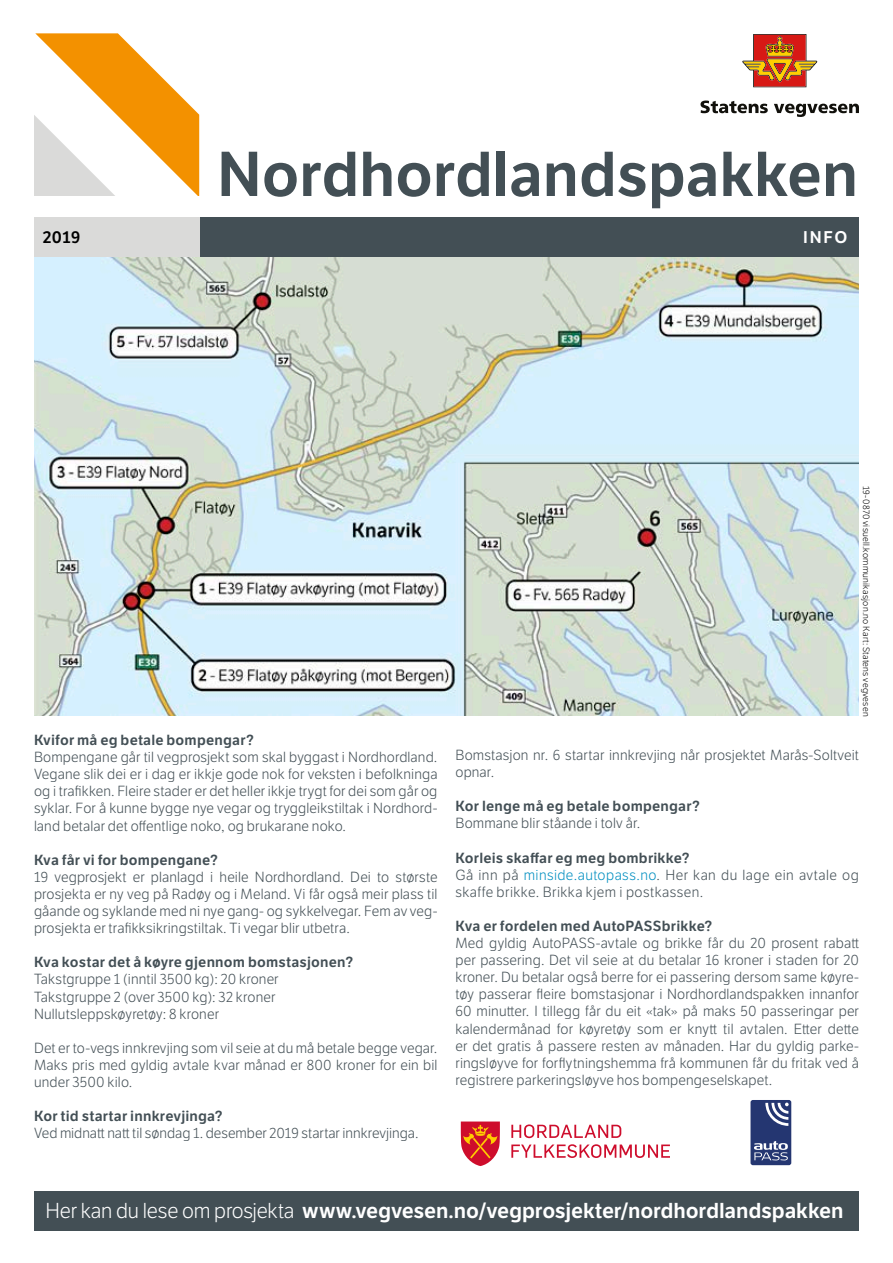
<style>
.page{position:relative;width:893px;height:1263px;background:#fff}
.page>*{position:absolute;margin:0;border:0;box-sizing:border-box;transform-origin:0 0}
.Tittel__H1{font:600 61.5px "LFT Etica";letter-spacing:-.005em;color:#434f55}
.Brød__P{font:600 21px "LFT Etica";letter-spacing:-.005em;color:#fff}
.Infobar__P{font:600 16.5px "LFT Etica";color:#fff}
.Infobar__P-2{font:600 16.5px "LFT Etica";color:#000}
.Brød__P-2{font:300 14.25px/17.1px "LFT Etica";letter-spacing:.01em;color:#434f55;text-align:justify}
.Brød__P-3{font:600 14.25px "LFT Etica";letter-spacing:.015em;color:#434f55}
.Brød__P-4{font:300 14.25px/17.1px "LFT Etica";letter-spacing:.03em;color:#434f55}
.Brød__P-5{font:300 9px "LFT Etica";letter-spacing:.025em;color:#000}
.s1{color:#008fc1}
.s2{font-weight:300}
</style>
<div class="page">
<svg style="left:34px;top:33px;width:165px;height:163px"></svg>
<div style="left:199px;top:217px;width:660px;height:40px;background:#434f55"></div>
<div style="left:34px;top:1191px;width:825px;height:39px;background:#434f55"></div>
<div style="left:34px;top:217px;width:165px;height:40px;background:#dadad9"></div>
<img style="left:34px;top:257px;width:825px;height:459px">
<svg style="left:742px;top:34px;width:75px;height:53px"></svg>
<svg style="left:700px;top:101px;width:68px;height:12px"></svg>
<svg style="left:774px;top:104px;width:85px;height:13px"></svg>
<div style="left:750px;top:1100px;width:41px;height:65px;background:#243671;border-radius:2px"></div>
<svg style="left:754px;top:1141px;width:34px;height:19px"></svg>
<svg style="left:765px;top:1102px;width:24px;height:24px"></svg>
<svg style="left:511px;top:1124px;width:110px;height:14px"></svg>
<svg style="left:511px;top:1144px;width:159px;height:14px"></svg>
<svg style="left:461px;top:1121px;width:39px;height:45px;background:#dc4e46"></svg>
<p class="Infobar__P-2" style="left:43px;top:227px;width:39px">2019</p>
<h1 class="Tittel__H1" style="left:217px;top:137px;width:643px">Nordhordlandspakken</h1>
<p class="Infobar__P" style="left:803px;top:227px;width:46px">INFO</p>
<p class="Brød__P-5" style="left:871px;top:486px;width:232px;rotate:90deg">19-0870 visuell.kommunikasjon.no Kart: Statens vegvesen</p>
<p class="Brød__P-3" style="left:34px;top:731px;width:221px">Kvifor må eg betale bompengar?</p>
<p class="Brød__P-2" style="left:34px;top:749px;width:405px">Bompengane går til vegprosjekt som skal byggast i Nordhordland.<br>Vegane slik dei er i dag er ikkje gode nok for veksten i befolkninga og i trafikken. Fleire stader er det heller ikkje trygt for dei som går og syklar. For å kunne bygge nye vegar og tryggleikstiltak i Nordhord&shy;land betalar det offentlige noko, og brukarane noko.</p>
<p class="Brød__P-3" style="left:34px;top:851px;width:185px">Kva får vi for bompengane?</p>
<p class="Brød__P-2" style="left:34px;top:869px;width:405px">19 vegprosjekt er planlagd i heile Nordhordland. Dei to største prosjekta er ny veg på Radøy og i Meland. Vi får også meir plass til gåande og syklande med ni nye gang- og sykkelvegar. Fem av veg&shy;prosjekta er trafikksikringstiltak. Ti vegar blir utbetra.</p>
<p class="Brød__P-3" style="left:34px;top:954px;width:321px">Kva kostar det å køyre gjennom bomstasjonen?</p>
<p class="Brød__P-2" style="left:34px;top:971px;width:246px">Takstgruppe 1 (inntil 3500 kg): 20 kroner</p>
<p class="Brød__P-2" style="left:34px;top:988px;width:243px">Takstgruppe 2 (over 3500 kg): 32 kroner</p>
<p class="Brød__P-2" style="left:34px;top:1005px;width:186px">Nullutsleppskøyretøy: 8 kroner</p>
<p class="Brød__P-2" style="left:34px;top:1040px;width:405px">Det er to-vegs innkrevjing som vil seie at du må betale begge vegar.<br>Maks pris med gyldig avtale kvar månad er 800 kroner for ein bil under 3500 kilo.</p>
<p class="Brød__P-3" style="left:34px;top:1107px;width:190px">Kor tid startar innkrevjinga?</p>
<p class="Brød__P-2" style="left:34px;top:1125px;width:386px">Ved midnatt natt til søndag 1. desember 2019 startar innkrevjinga.</p>
<p class="Brød__P-2" style="left:455px;top:747px;width:405px">Bomstasjon nr. 6 startar innkrevjing når prosjektet Marås-Soltveit opnar.</p>
<p class="Brød__P-3" style="left:455px;top:797px;width:246px">Kor lenge må eg betale bompengar?</p>
<p class="Brød__P-2" style="left:455px;top:815px;width:186px">Bommane blir ståande i tolv år.</p>
<p class="Brød__P-3" style="left:455px;top:849px;width:236px">Korleis skaffar eg meg bombrikke?</p>
<p class="Brød__P-4" style="left:455px;top:866px;width:405px">Gå inn på <span class="s1">minside.autopass.no</span>. Her kan du lage ein avtale og skaffe brikke. Brikka kjem i postkassen.</p>
<p class="Brød__P-3" style="left:455px;top:917px;width:258px">Kva er fordelen med AutoPASSbrikke?</p>
<p class="Brød__P-2" style="left:455px;top:935px;width:405px">Med gyldig AutoPASS-avtale og brikke får du 20 prosent rabatt per passering. Det vil seie at du betalar 16 kroner i staden for 20 kroner. Du betalar også berre for ei passering dersom same køyre&shy;tøy passerar fleire bomstasjonar i Nordhordlandspakken innanfor 60 minutter. I tillegg får du eit «tak» på maks 50 passeringar per kalendermånad for køyretøy som er knytt til avtalen. Etter dette er det gratis å passere resten av månaden. Har du gyldig parke&shy;ringsløyve for forflytningshemma frå kommunen får du fritak ved å registrere parkeringsløyve hos bompengeselskapet.</p>
<p class="Brød__P" style="left:46px;top:1198px;width:799px"><span class="s2">Her kan du lese om prosjekta</span> www.vegvesen.no/vegprosjekter/nordhordlandspakken</p>
</div>
